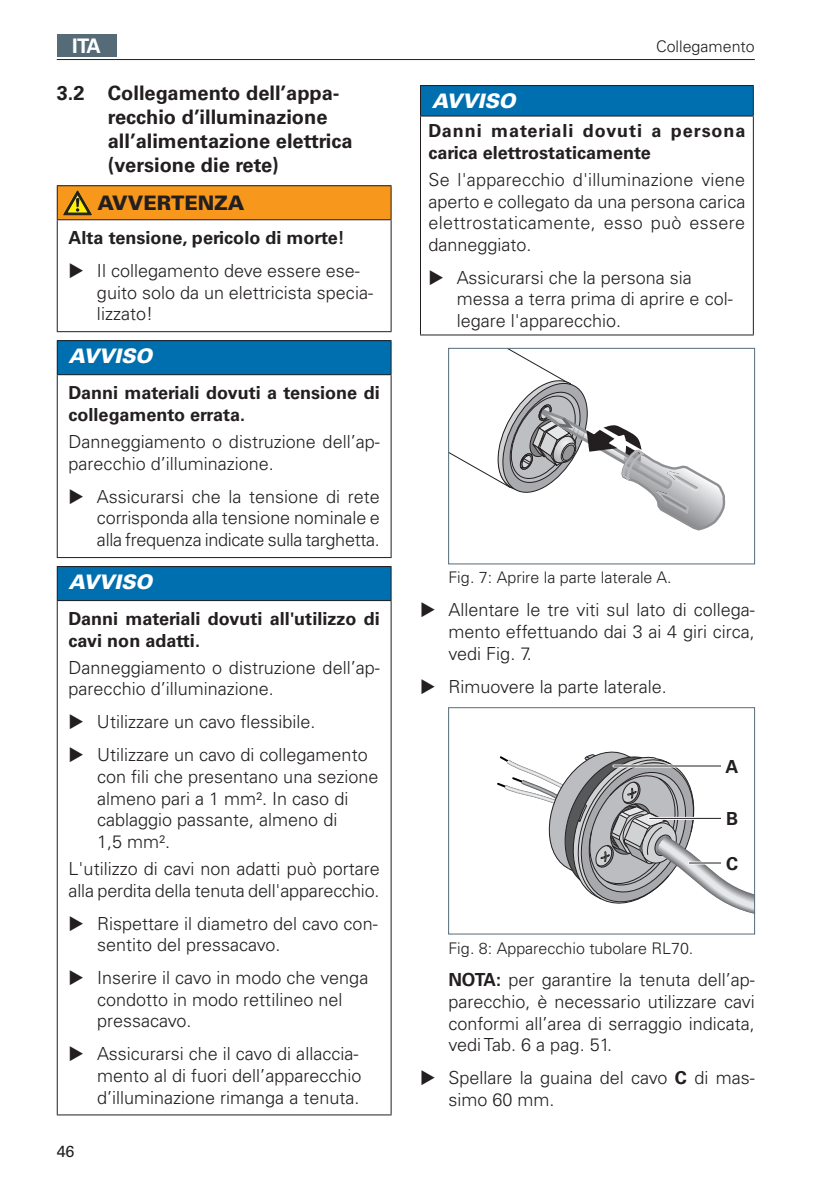
<style>
.page{position:relative;width:840px;height:1191px;background:#fff}
.page>*{position:absolute;margin:0;border:0;box-sizing:border-box;transform-origin:0 0}
.t1{font:700 20px/24px "Univers LT Pro 65";color:#231f20}
.t2{font:italic 900 20px "Univers LT Pro 75";color:#fff}
.t3{font:900 20px "Univers LT Pro 75";color:#231f20}
.t4{font:700 20px "Univers LT Pro 65";color:#fff}
.t5{font:300 18px/21.6px "Univers LT Pro 45";color:#231f20}
.t6{font:700 18px/21.6px "Univers LT Pro 65";color:#231f20}
.t7{font:700 18px "Univers";color:#231f20}
.t8{font:300 16px "Univers LT Pro 45";color:#231f20}
.t9{font:16px "Univers LT Pro 55 Roman";color:#231f20}
.s1{font-family:"Univers LT Pro 65";font-weight:700}
</style>
<div class="page">
<hr style="left:57px;top:59px;width:697px;height:1px;background:#231f20">
<div style="left:57px;top:34px;width:59px;height:23px;background:#556c78"></div>
<div style="left:57px;top:186px;width:334px;height:34px;background:#f7981d"></div>
<hr style="left:57px;top:185px;width:334px;height:1px;background:#231f20">
<hr style="left:57px;top:186px;width:1px;height:33px;background:#231f20">
<hr style="left:390px;top:186px;width:1px;height:33px;background:#231f20">
<hr style="left:57px;top:219px;width:334px;height:1px;background:#231f20">
<hr style="left:57px;top:220px;width:1px;height:111px;background:#231f20">
<hr style="left:390px;top:220px;width:1px;height:111px;background:#231f20">
<hr style="left:57px;top:331px;width:334px;height:1px;background:#231f20">
<svg style="left:63px;top:190px;width:29px;height:26px"></svg>
<div style="left:57px;top:341px;width:334px;height:34px;background:#006faf"></div>
<hr style="left:57px;top:340px;width:334px;height:1px;background:#231f20">
<hr style="left:57px;top:341px;width:1px;height:33px;background:#231f20">
<hr style="left:390px;top:341px;width:1px;height:33px;background:#231f20">
<hr style="left:57px;top:374px;width:334px;height:1px;background:#231f20">
<hr style="left:57px;top:375px;width:1px;height:182px;background:#231f20">
<hr style="left:390px;top:375px;width:1px;height:182px;background:#231f20">
<hr style="left:57px;top:557px;width:334px;height:1px;background:#231f20">
<div style="left:57px;top:566px;width:334px;height:34px;background:#006faf"></div>
<hr style="left:57px;top:566px;width:334px;height:1px;background:#231f20">
<hr style="left:57px;top:567px;width:1px;height:33px;background:#231f20">
<hr style="left:390px;top:567px;width:1px;height:33px;background:#231f20">
<hr style="left:57px;top:600px;width:334px;height:1px;background:#231f20">
<hr style="left:57px;top:601px;width:1px;height:513px;background:#231f20">
<hr style="left:390px;top:601px;width:1px;height:513px;background:#231f20">
<hr style="left:57px;top:1114px;width:334px;height:1px;background:#231f20">
<div style="left:420px;top:86px;width:333px;height:30px;background:#006faf"></div>
<hr style="left:420px;top:117px;width:1px;height:217px;background:#231f20">
<hr style="left:752px;top:117px;width:1px;height:217px;background:#231f20">
<hr style="left:420px;top:334px;width:333px;height:1px;background:#231f20">
<hr style="left:420px;top:85px;width:333px;height:1px;background:#231f20">
<hr style="left:420px;top:86px;width:1px;height:30px;background:#231f20">
<hr style="left:752px;top:86px;width:1px;height:30px;background:#231f20">
<hr style="left:420px;top:116px;width:333px;height:1px;background:#231f20">
<svg style="left:448px;top:347px;width:278px;height:184px"></svg>
<div style="left:448px;top:348px;width:306px;height:216px;border:1px solid #556c78"></div>
<svg style="left:497px;top:751px;width:255px;height:162px"></svg>
<hr style="left:613px;top:764px;width:118px;height:3px;background:#fff">
<hr style="left:613px;top:765px;width:118px;height:1px;background:#231f20">
<div style="left:720px;top:754px;width:23px;height:23px;background:#fff"></div>
<hr style="left:649px;top:817px;width:82px;height:3px;background:#fff">
<hr style="left:649px;top:818px;width:82px;height:1px;background:#231f20">
<div style="left:720px;top:807px;width:23px;height:22px;background:#fff"></div>
<hr style="left:688px;top:861px;width:43px;height:3px;background:#fff">
<hr style="left:688px;top:862px;width:43px;height:1px;background:#231f20">
<div style="left:720px;top:851px;width:23px;height:23px;background:#fff"></div>
<div style="left:448px;top:707px;width:306px;height:227px;border:1px solid #556c78"></div>
<p class="t4" style="left:72px;top:34px;width:30px">ITA</p>
<p class="t8" style="left:655px;top:36px;width:100px">Collegamento</p>
<p class="t1" style="left:108px;top:81px;width:246px;text-indent:-51px">3.2 Collegamento dell’appa&shy;recchio d’illuminazione all’alimentazione elettrica (versione die rete)</p>
<p class="t3" style="left:97px;top:190px;width:148px">AVVERTENZA</p>
<p class="t6" style="left:69px;top:227px;width:277px">Alta tensione, pericolo di morte!</p>
<p class="t5" style="left:97px;top:260px;width:277px">Il collegamento deve essere ese&shy;guito solo da un elettricista specia&shy;lizzato!</p>
<p class="t2" style="left:69px;top:343px;width:85px">AVVISO</p>
<p class="t6" style="left:69px;top:382px;width:312px">Danni materiali dovuti a tensione di collegamento errata.</p>
<p class="t5" style="left:69px;top:431px;width:312px">Danneggiamento o distruzione dell’ap&shy;parecchio d’illuminazione.</p>
<p class="t5" style="left:97px;top:485px;width:284px;text-align:justify">Assicurarsi che la tensione di rete corrisponda alla tensione nominale e alla frequenza indicate sulla targhetta.</p>
<p class="t2" style="left:69px;top:569px;width:85px">AVVISO</p>
<p class="t6" style="left:69px;top:608px;width:312px">Danni materiali dovuti all'utilizzo di cavi non adatti.</p>
<p class="t5" style="left:69px;top:656px;width:312px">Danneggiamento o distruzione dell’ap&shy;parecchio d’illuminazione.</p>
<p class="t5" style="left:97px;top:705px;width:272px;line-height:33px">Utilizzare un cavo flessibile.<br>Utilizzare un cavo di collegamento</p>
<p class="t5" style="left:97px;top:765px;width:283px">con fili che presentano una sezione almeno pari a 1 mm². In caso di cablaggio passante, almeno di<br>1,5 mm².</p>
<p class="t5" style="left:69px;top:858px;width:312px">L'utilizzo di cavi non adatti può portare alla perdita della tenuta dell'apparecchio.</p>
<p class="t5" style="left:97px;top:912px;width:282px">Rispettare il diametro del cavo con&shy;sentito del pressacavo.</p>
<p class="t5" style="left:97px;top:967px;width:273px">Inserire il cavo in modo che venga condotto in modo rettilineo nel pressacavo.</p>
<p class="t5" style="left:97px;top:1043px;width:266px">Assicurarsi che il cavo di allaccia&shy;mento al di fuori dell’apparecchio d’illuminazione rimanga a tenuta.</p>
<p class="t2" style="left:431px;top:88px;width:85px">AVVISO</p>
<p class="t6" style="left:428px;top:120px;width:318px">Danni materiali dovuti a persona carica elettrostaticamente</p>
<p class="t5" style="left:428px;top:169px;width:318px;text-align:justify">Se l'apparecchio d'illuminazione viene aperto e collegato da una persona carica elettrostaticamente, esso può essere danneggiato.</p>
<p class="t5" style="left:456px;top:266px;width:277px">Assicurarsi che la persona sia messa a terra prima di aprire e col&shy;legare l'apparecchio.</p>
<p class="t8" style="left:448px;top:568px;width:225px">Fig. 7: Aprire la parte laterale A.</p>
<p class="t5" style="left:448px;top:599px;width:308px;text-align:justify">Allentare le tre viti sul lato di collega&shy;mento effettuando dai 3 ai 4 giri circa, vedi Fig. 7.</p>
<p class="t5" style="left:448px;top:675px;width:220px">Rimuovere la parte laterale.</p>
<p class="t7" style="left:725px;top:755px;width:14px">A</p>
<p class="t7" style="left:725px;top:808px;width:14px">B</p>
<p class="t7" style="left:725px;top:852px;width:14px">C</p>
<p class="t8" style="left:448px;top:938px;width:246px">Fig. 8: Apparecchio tubolare RL70.</p>
<p class="t5" style="left:448px;top:969px;width:308px;text-align:justify"><span class="s1">NOTA:</span> per garantire la tenuta dell’ap&shy;parecchio, è necessario utilizzare cavi conformi all’area di serraggio indicata, vedi Tab. 6 a pag. 51.</p>
<p class="t5" style="left:448px;top:1067px;width:308px">Spellare la guaina del cavo <span class="s1">C</span> di mas&shy;simo 60 mm.</p>
<p class="t9" style="left:57px;top:1141px;width:19px">46</p>
</div>
